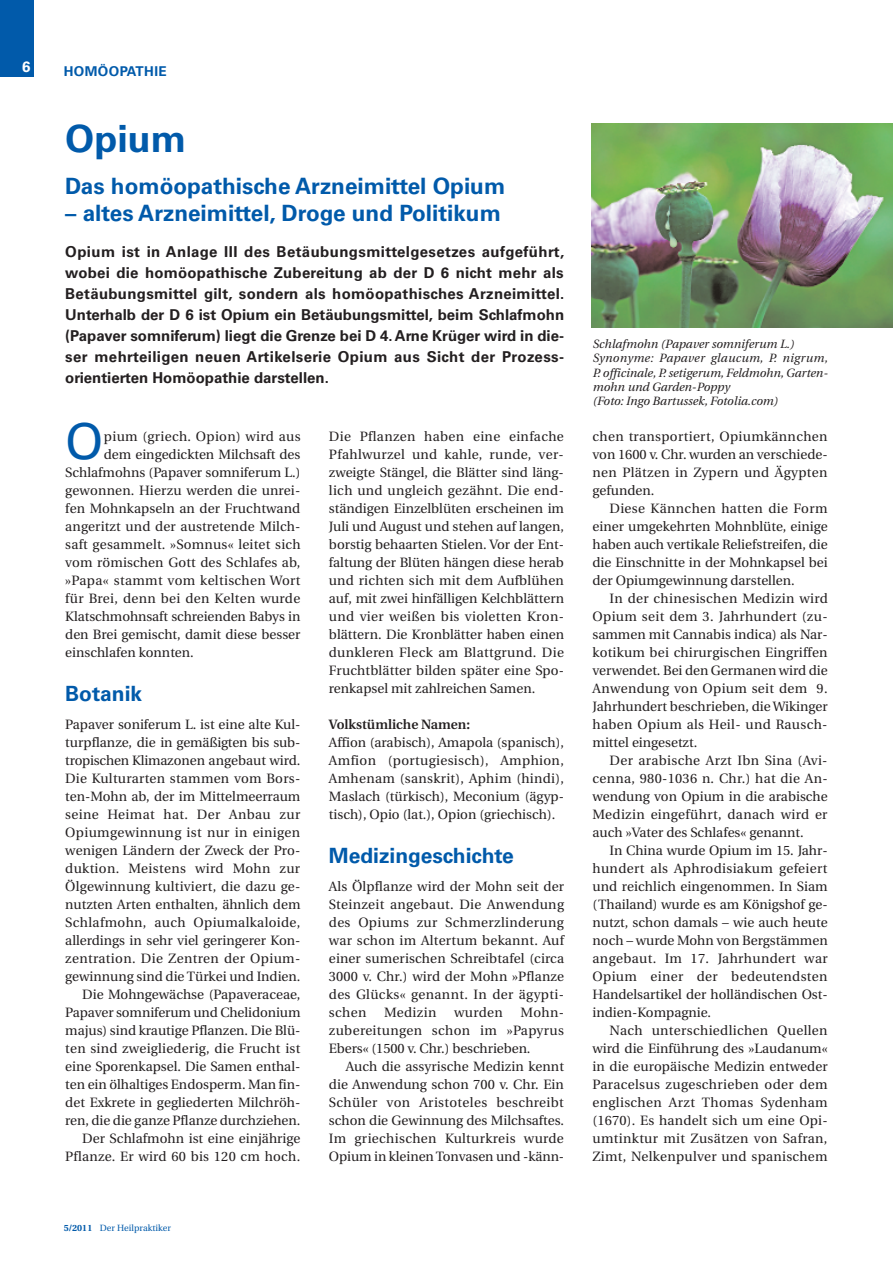
<style>
.page{position:relative;width:893px;height:1263px;background:#fff}
.page>*{position:absolute;margin:0;border:0;box-sizing:border-box;transform-origin:0 0}
.t1{font:49.35px "Univers LT";color:#015aaa}
.t2{font:700 37.5px "Univers LT";color:#015aaa}
.t3{font:700 22.5px "Univers LT";color:#015aaa}
.t4{font:700 21px "Univers LT";color:#015aaa}
.t5{font:700 15px/21px "Univers LT";color:#231f20;text-align:justify}
.t6{font:700 15px "Univers LT";color:#fff}
.t7{font:13.5px/18px "Utopia";color:#231f20;text-align:justify}
.t8{font:13.5px "Utopia";letter-spacing:.025em;color:#231f20}
.t9{font:600 13.5px "Utopia";color:#231f20}
.t10{font:700 13.5px "Univers LT";letter-spacing:.03em;color:#015aaa}
.t11{font:italic 12px/14.4px "Utopia";color:#231f20}
.t12{font:9px "Utopia";color:#015aaa}
.s1{font-weight:700}
</style>
<div class="page">
<div style="left:0;top:0;width:34px;height:77px;background:#015aaa"></div>
<img style="left:591px;top:123px;width:302px;height:204px">
<p class="t6" style="left:22px;top:61px;width:10px">6</p>
<p class="t10" style="left:64px;top:67px;width:104px">HOMÖOPATHIE</p>
<h2 class="t2" style="left:65px;top:125px;width:122px">Opium</h2>
<h3 class="t3" style="left:65px;top:178px;width:441px">Das homöopathische Arzneimittel Opium</h3>
<h3 class="t3" style="left:65px;top:205px;width:437px">– altes Arzneimittel, Droge und Politikum</h3>
<p class="t5" style="left:65px;top:242px;width:501px">Opium ist in Anlage III des Betäubungsmittelgesetzes aufgeführt, wobei die homöopathische Zubereitung ab der D 6 nicht mehr als Betäubungsmittel gilt, sondern als homöopathisches Arzneimittel.<br>Unterhalb der D 6 ist Opium ein Betäubungsmittel, beim Schlafmohn (Papaver somniferum) liegt die Grenze bei D 4. Arne Krüger wird in die&shy;ser mehrteiligen neuen Artikelserie Opium aus Sicht der Prozess&shy;orientierten Homöopathie darstellen.</p>
<h1 class="t1" style="left:65px;top:423px;width:40px">O</h1>
<p class="t8" style="left:104px;top:431px;width:198px">pium (griech. Opion) wird aus</p>
<p class="t7" style="left:104px;top:446px;width:198px">dem eingedickten Milchsaft des</p>
<p class="t7" style="left:65px;top:464px;width:237px">Schlafmohns (Papaver somniferum L.)</p>
<p class="t7" style="left:65px;top:482px;width:237px">gewonnen. Hierzu werden die unrei-</p>
<p class="t7" style="left:65px;top:500px;width:236px">fen Mohnkapseln an der Fruchtwand</p>
<p class="t7" style="left:65px;top:518px;width:237px">angeritzt und der austretende Milch-</p>
<p class="t7" style="left:65px;top:536px;width:237px">saft gesammelt. »Somnus« leitet sich</p>
<p class="t7" style="left:65px;top:554px;width:237px">vom römischen Gott des Schlafes ab,</p>
<p class="t8" style="left:65px;top:575px;width:237px">»Papa« stammt vom keltischen Wort</p>
<p class="t8" style="left:65px;top:593px;width:236px">für Brei, denn bei den Kelten wurde</p>
<p class="t7" style="left:65px;top:608px;width:237px">Klatschmohnsaft schreienden Babys in</p>
<p class="t7" style="left:65px;top:626px;width:237px">den Brei gemischt, damit diese besser</p>
<p class="t7" style="left:65px;top:644px;width:130px">einschlafen konnten.</p>
<h3 class="t4" style="left:65px;top:686px;width:79px">Botanik</h3>
<p class="t7" style="left:65px;top:716px;width:237px;text-align:right">Papaver soniferum L. ist eine alte Kul&shy;turpflanze, die in gemäßigten bis sub&shy;tropischen Klimazonen angebaut wird.<br>Die Kulturarten stammen vom Bors&shy;ten-Mohn ab, der im Mittelmeerraum seine Heimat hat. Der Anbau zur Opiumgewinnung ist nur in einigen wenigen Ländern der Zweck der Pro&shy;duktion. Meistens wird Mohn zur Ölgewinnung kultiviert, die dazu ge&shy;nutzten Arten enthalten, ähnlich dem Schlafmohn, auch Opiumalkaloide, allerdings in sehr viel geringerer Kon&shy;zentration. Die Zentren der Opium&shy;gewinnung sind die Türkei und Indien.<br>Die Mohngewächse (Papaveraceae, Papaver somniferum und Chelidonium majus) sind krautige Pflanzen. Die Blü&shy;ten sind zweigliederig, die Frucht ist eine Sporenkapsel. Die Samen enthal&shy;ten ein ölhaltiges Endosperm. Man fin&shy;det Exkrete in gegliederten Milchröh&shy;ren, die die ganze Pflanze durchziehen.<br>Der Schlafmohn ist eine einjährige Pflanze. Er wird 60 bis 120 cm hoch.</p>
<p class="t12" style="left:64px;top:1225px;width:109px"><span class="s1">5/2011</span> Der Heilpraktiker</p>
<p class="t7" style="left:329px;top:428px;width:237px">Die Pflanzen haben eine einfache Pfahlwurzel und kahle, runde, ver&shy;zweigte Stängel, die Blätter sind läng&shy;lich und ungleich gezähnt. Die end&shy;ständigen Einzelblüten erscheinen im Juli und August und stehen auf langen, borstig behaarten Stielen. Vor der Ent&shy;faltung der Blüten hängen diese herab und richten sich mit dem Aufblühen auf, mit zwei hinfälligen Kelchblättern und vier weißen bis violetten Kron&shy;blättern. Die Kronblätter haben einen dunkleren Fleck am Blattgrund. Die Fruchtblätter bilden später eine Spo&shy;renkapsel mit zahlreichen Samen.</p>
<p class="t9" style="left:329px;top:719px;width:143px">Volkstümliche Namen:</p>
<p class="t7" style="left:329px;top:734px;width:237px">Affion (arabisch), Amapola (spanisch), Amfion (portugiesisch), Amphion, Amhenam (sanskrit), Aphim (hindi), Maslach (türkisch), Meconium (ägyp&shy;tisch), Opio (lat.), Opion (griechisch).</p>
<h3 class="t4" style="left:329px;top:848px;width:187px">Medizingeschichte</h3>
<p class="t7" style="left:329px;top:878px;width:237px">Als Ölpflanze wird der Mohn seit der Steinzeit angebaut. Die Anwendung des Opiums zur Schmerzlinderung war schon im Altertum bekannt. Auf einer sumerischen Schreibtafel (circa 3000 v. Chr.) wird der Mohn »Pflanze des Glücks« genannt. In der ägypti&shy;schen</p>
<p class="t7" style="left:329px;top:1004px;width:237px;text-indent:192px">Mohn&shy;zubereitungen schon im »Papyrus Ebers« (1500 v. Chr.) beschrieben.</p>
<p class="t7" style="left:329px;top:1058px;width:237px;text-indent:17px">Auch die assyrische Medizin kennt die Anwendung schon 700 v. Chr. Ein Schüler von Aristoteles beschreibt schon die Gewinnung des Milchsaftes.<br>Im griechischen Kulturkreis wurde Opium in kleinen Tonvasen und -känn-</p>
<p class="t8" style="left:384px;top:1007px;width:54px">Medizin</p>
<p class="t7" style="left:454px;top:1004px;width:50px">wurden</p>
<p class="t11" style="left:593px;top:338px;width:237px">Schlafmohn (Papaver somniferum L.)<br>Synonyme: Papaver glaucum, P. nigrum, P. officinale, P. setigerum, Feldmohn, Garten&shy;mohn und Garden-Poppy<br>(Foto: Ingo Bartussek, Fotolia.com)</p>
<p class="t7" style="left:593px;top:428px;width:237px">chen transportiert, Opiumkännchen von 1600 v. Chr. wurden an verschiede&shy;nen Plätzen in Zypern und Ägypten gefunden.</p>
<p class="t7" style="left:593px;top:500px;width:237px;text-indent:17px">Diese Kännchen hatten die Form einer umgekehrten Mohnblüte, einige haben auch vertikale Reliefstreifen, die die Einschnitte in der Mohnkapsel bei der Opiumgewinnung darstellen.</p>
<p class="t7" style="left:593px;top:590px;width:237px;text-indent:17px">In der chinesischen Medizin wird Opium seit dem 3. Jahrhundert (zu&shy;sammen mit Cannabis indica) als Nar&shy;kotikum bei chirurgischen Eingriffen verwendet. Bei den Germanen wird die Anwendung von Opium seit dem 9.<br>Jahrhundert beschrieben, die Wikinger haben Opium als Heil- und Rausch&shy;mittel eingesetzt.</p>
<p class="t7" style="left:593px;top:752px;width:237px;text-indent:17px">Der arabische Arzt Ibn Sina (Avi&shy;cenna, 980-1036 n. Chr.) hat die An&shy;wendung von Opium in die arabische Medizin eingeführt, danach wird er auch »Vater des Schlafes« genannt.</p>
<p class="t7" style="left:593px;top:842px;width:237px;text-indent:17px">In China wurde Opium im 15. Jahr&shy;hundert als Aphrodisiakum gefeiert und reichlich eingenommen. In Siam (Thailand) wurde es am Königshof ge&shy;nutzt, schon damals – wie auch heute noch – wurde Mohn von Bergstämmen angebaut. Im 17. Jahrhundert war Opium einer der bedeutendsten Handelsartikel der holländischen Ost&shy;indien-Kompagnie.</p>
<p class="t7" style="left:593px;top:1022px;width:237px;text-indent:17px">Nach unterschiedlichen Quellen wird die Einführung des »Laudanum« in die europäische Medizin entweder Paracelsus zugeschrieben oder dem englischen Arzt Thomas Sydenham (1670). Es handelt sich um eine Opi&shy;umtinktur mit Zusätzen von Safran, Zimt, Nelkenpulver und spanischem</p>
</div>
